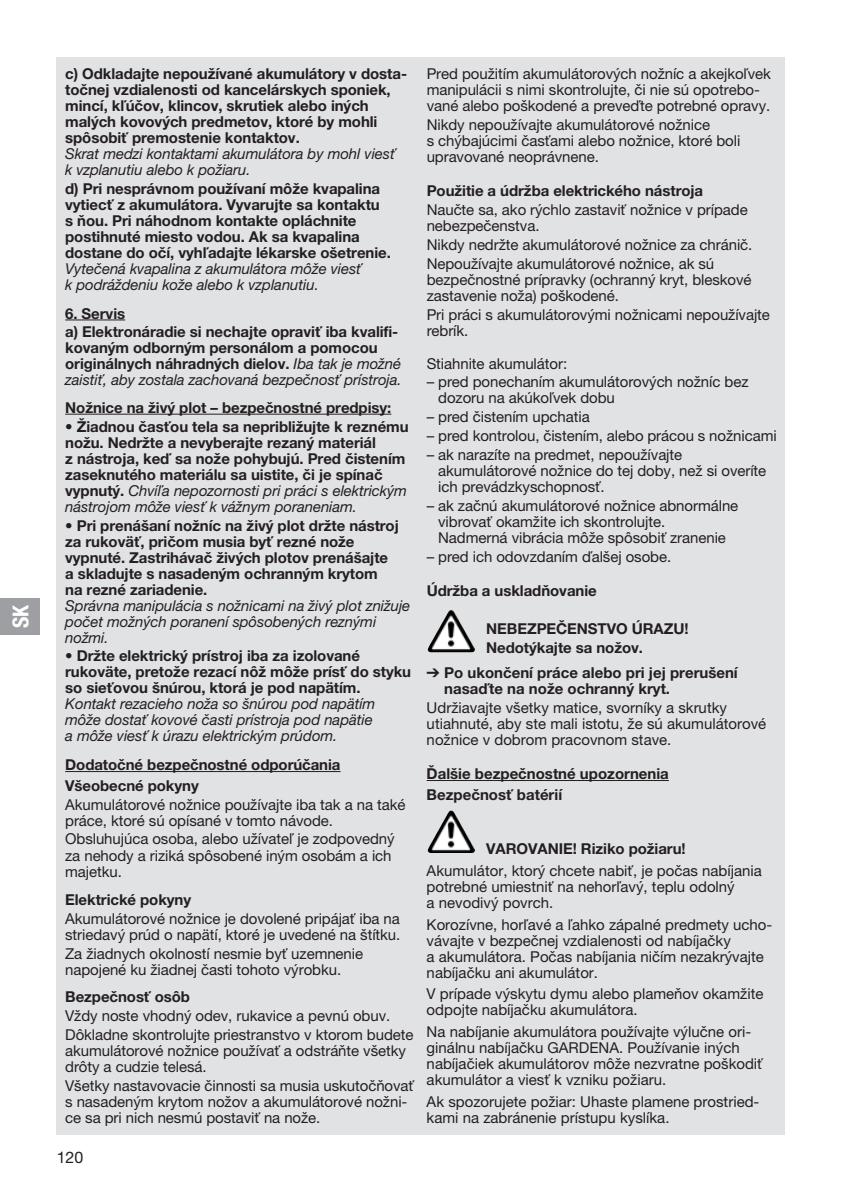
<style>
.page{position:relative;width:842px;height:1191px;background:#fff}
.page>*{position:absolute;margin:0;border:0;box-sizing:border-box;transform-origin:0 0}
.t1{font:22px "GARDENA Pro Bo Cond";color:#fff}
.t2{font:16px "GARDENA Pro";color:#231f20}
.t3{font:15px/16px "GARDENA Pro";letter-spacing:-.005em;color:#231f20}
.t4{font:700 15px/16px "GARDENA Pro";letter-spacing:-.005em;color:#231f20}
.t5{font:italic 15px/16px "GARDENA Pro";letter-spacing:-.005em;color:#231f20}
.s1{font-weight:400;font-style:italic}
.s2{font-family:"Formdruck";font-weight:400}
</style>
<div class="page">
<div style="left:0;top:598px;width:40px;height:36px;background:#9d9fa2"></div>
<div style="left:57px;top:57px;width:728px;height:1077px;background:#e1e2e4"></div>
<hr style="left:65px;top:319px;width:60px;height:1px;background:#231f20">
<hr style="left:65px;top:414px;width:326px;height:1px;background:#231f20">
<hr style="left:65px;top:771px;width:276px;height:1px;background:#231f20">
<hr style="left:427px;top:780px;width:242px;height:1px;background:#231f20">
<img style="left:427px;top:610px;width:48px;height:42px">
<img style="left:427px;top:810px;width:48px;height:43px">
<h1 class="t1" style="left:7px;top:628px;width:25px;rotate:-90deg">SK</h1>
<p class="t4" style="left:65px;top:65px;width:343px">c) Odkladajte nepoužívané akumulátory v dosta&shy;točnej vzdialenosti od kancelárskych sponiek, mincí, kľúčov, klincov, skrutiek alebo iných malých kovových predmetov, ktoré by mohli spôsobiť premostenie kontaktov.</p>
<p class="t5" style="left:65px;top:145px;width:332px">Skrat medzi kontaktami akumulátora by mohl viesť k vzplanutiu alebo k požiaru.</p>
<p class="t4" style="left:65px;top:180px;width:327px">d) Pri nesprávnom používaní môže kvapalina vytiecť z akumulátora. Vyvarujte sa kontaktu s ňou. Pri náhodnom kontakte opláchnite postihnuté miesto vodou. Ak sa kvapalina dostane do očí, vyhľadajte lékarske ošetrenie.</p>
<p class="t5" style="left:65px;top:260px;width:298px">Vytečená kvapalina z akumulátora môže viesť k podráždeniu kože alebo k vzplanutiu.</p>
<p class="t4" style="left:65px;top:303px;width:335px;line-height:18.8px">6. Servis<br>a) Elektronáradie si nechajte opraviť iba kvalifi-</p>
<p class="t4" style="left:65px;top:340px;width:338px">kovaným odborným personálom a pomocou originálnych náhradných dielov. <span class="s1">Iba tak je možné zaistiť, aby zostala zachovaná bezpečnosť prístroja.</span></p>
<p class="t4" style="left:65px;top:399px;width:328px">Nožnice na živý plot – bezpečnostné predpisy:</p>
<p class="t4" style="left:65px;top:418px;width:345px">• Žiadnou časťou tela sa nepribližujte k reznému nožu. Nedržte a nevyberajte rezaný materiál<br>z nástroja, keď sa nože pohybujú. Pred čistením zaseknutého materiálu sa uistite, či je spínač vypnutý. <span class="s1">Chvíľa nepozornosti pri práci s elektrickým nástrojom môže viesť k vážnym poraneniam.</span></p>
<p class="t4" style="left:65px;top:517px;width:335px">• Pri prenášaní nožníc na živý plot držte nástroj za rukoväť, pričom musia byť rezné nože vypnuté. Zastrihávač živých plotov prenášajte a skladujte s nasadeným ochranným krytom na rezné zariadenie.</p>
<p class="t5" style="left:65px;top:597px;width:347px">Správna manipulácia s nožnicami na živý plot znižuje počet možných poranení spôsobených reznými nožmi.</p>
<p class="t4" style="left:65px;top:647px;width:347px">• Držte elektrický prístroj iba za izolované rukoväte, pretože rezací nôž môže prísť do styku so sieťovou šnúrou, ktorá je pod napätím.</p>
<p class="t5" style="left:65px;top:696px;width:312px">Kontakt rezacieho noža so šnúrou pod napätím môže dostať kovové časti prístroja pod napätie a môže viesť k úrazu elektrickým prúdom.</p>
<p class="t4" style="left:65px;top:754px;width:277px;line-height:20.6px">Dodatočné bezpečnostné odporúčania<br>Všeobecné pokyny</p>
<p class="t3" style="left:65px;top:796px;width:342px">Akumulátorové nožnice používajte iba tak a na také práce, ktoré sú opísané v tomto návode.</p>
<p class="t3" style="left:65px;top:831px;width:331px">Obsluhujúca osoba, alebo užívateľ je zodpovedný za nehody a riziká spôsobené iným osobám a ich majetku.</p>
<p class="t4" style="left:65px;top:891px;width:127px">Elektrické pokyny</p>
<p class="t3" style="left:65px;top:910px;width:337px">Akumulátorové nožnice je dovolené pripájať iba na striedavý prúd o napätí, ktoré je uvedené na štítku.</p>
<p class="t3" style="left:65px;top:945px;width:299px">Za žiadnych okolností nesmie byť uzemnenie napojené ku žiadnej časti tohoto výrobku.</p>
<p class="t4" style="left:65px;top:988px;width:126px">Bezpečnosť osôb</p>
<p class="t3" style="left:65px;top:1006px;width:350px;line-height:18.8px">Vždy noste vhodný odev, rukavice a pevnú obuv.<br>Dôkladne skontrolujte priestranstvo v ktorom budete</p>
<p class="t3" style="left:65px;top:1042px;width:342px">akumulátorové nožnice používať a odstráňte všetky drôty a cudzie telesá.</p>
<p class="t3" style="left:65px;top:1077px;width:350px">Všetky nastavovacie činnosti sa musia uskutočňovať s nasadeným krytom nožov a akumulátorové nožni&shy;ce sa pri nich nesmú postaviť na nože.</p>
<p class="t2" style="left:57px;top:1147px;width:28px">120</p>
<p class="t3" style="left:427px;top:65px;width:346px">Pred použitím akumulátorových nožníc a akejkoľvek manipulácii s nimi skontrolujte, či nie sú opotrebo&shy;vané alebo poškodené a preveďte potrebné opravy.</p>
<p class="t3" style="left:427px;top:116px;width:315px">Nikdy nepoužívajte akumulátorové nožnice<br>s chýbajúcimi časťami alebo nožnice, ktoré boli upravované neoprávnene.</p>
<p class="t4" style="left:427px;top:182px;width:278px">Použitie a údržba elektrického nástroja</p>
<p class="t3" style="left:427px;top:201px;width:323px">Naučte sa, ako rýchlo zastaviť nožnice v prípade nebezpečenstva.</p>
<p class="t3" style="left:427px;top:235px;width:327px;line-height:18.8px">Nikdy nedržte akumulátorové nožnice za chránič.<br>Nepoužívajte akumulátorové nožnice, ak sú</p>
<p class="t3" style="left:427px;top:271px;width:326px">bezpečnostné prípravky (ochranný kryt, bleskové zastavenie noža) poškodené.</p>
<p class="t3" style="left:427px;top:306px;width:345px">Pri práci s akumulátorovými nožnicami nepoužívajte rebrík.</p>
<p class="t3" style="left:427px;top:355px;width:142px">Stiahnite akumulátor:</p>
<p class="t3" style="left:438px;top:374px;width:312px;text-indent:-12px">– pred ponechaním akumulátorových nožníc bez dozoru na akúkoľvek dobu</p>
<p class="t3" style="left:427px;top:409px;width:165px">– pred čistením upchatia</p>
<p class="t3" style="left:427px;top:427px;width:352px">– pred kontrolou, čistením, alebo prácou s nožnicami</p>
<p class="t3" style="left:438px;top:446px;width:330px;text-indent:-12px">– ak narazíte na predmet, nepoužívajte akumulátorové nožnice do tej doby, než si overíte ich prevádzkyschopnosť.</p>
<p class="t3" style="left:438px;top:497px;width:302px;text-indent:-12px">– ak začnú akumulátorové nožnice abnormálne vibrovať okamžite ich skontrolujte.<br>Nadmerná vibrácia môže spôsobiť zranenie</p>
<p class="t3" style="left:427px;top:548px;width:246px">– pred ich odovzdaním ďalšej osobe.</p>
<p class="t4" style="left:427px;top:582px;width:172px">Údržba a uskladňovanie</p>
<p class="t4" style="left:486px;top:619px;width:204px;line-height:18.8px">NEBEZPEČENSTVO ÚRAZU!<br>Nedotýkajte sa nožov.</p>
<p class="t4" style="left:444px;top:664px;width:295px;text-indent:-18px"><span class="s2">V</span> Po ukončení práce alebo pri jej prerušení nasaďte na nože ochranný kryt.</p>
<p class="t3" style="left:427px;top:699px;width:341px">Udržiavajte všetky matice, svorníky a skrutky utiahnuté, aby ste mali istotu, že sú akumulátorové nožnice v dobrom pracovnom stave.</p>
<p class="t4" style="left:427px;top:763px;width:244px;line-height:20.6px">Ďalšie bezpečnostné upozornenia<br>Bezpečnosť batérií</p>
<p class="t4" style="left:486px;top:840px;width:201px">VAROVANIE! Riziko požiaru!</p>
<p class="t3" style="left:427px;top:862px;width:337px">Akumulátor, ktorý chcete nabiť, je počas nabíjania potrebné umiestniť na nehorľavý, teplu odolný<br>a nevodivý povrch.</p>
<p class="t3" style="left:427px;top:916px;width:347px">Korozívne, horľavé a ľahko zápalné predmety ucho&shy;vávajte v bezpečnej vzdialenosti od nabíjačky<br>a akumulátora. Počas nabíjania ničím nezakrývajte nabíjačku ani akumulátor.</p>
<p class="t3" style="left:427px;top:985px;width:338px">V prípade výskytu dymu alebo plameňov okamžite odpojte nabíjačku akumulátora.</p>
<p class="t3" style="left:427px;top:1023px;width:338px">Na nabíjanie akumulátora používajte výlučne ori&shy;ginálnu nabíjačku GARDENA. Používanie iných nabíjačiek akumulátorov môže nezvratne poškodiť akumulátor a viesť k vzniku požiaru.</p>
<p class="t3" style="left:427px;top:1093px;width:333px">Ak spozorujete požiar: Uhaste plamene prostried&shy;kami na zabránenie prístupu kyslíka.</p>
</div>
